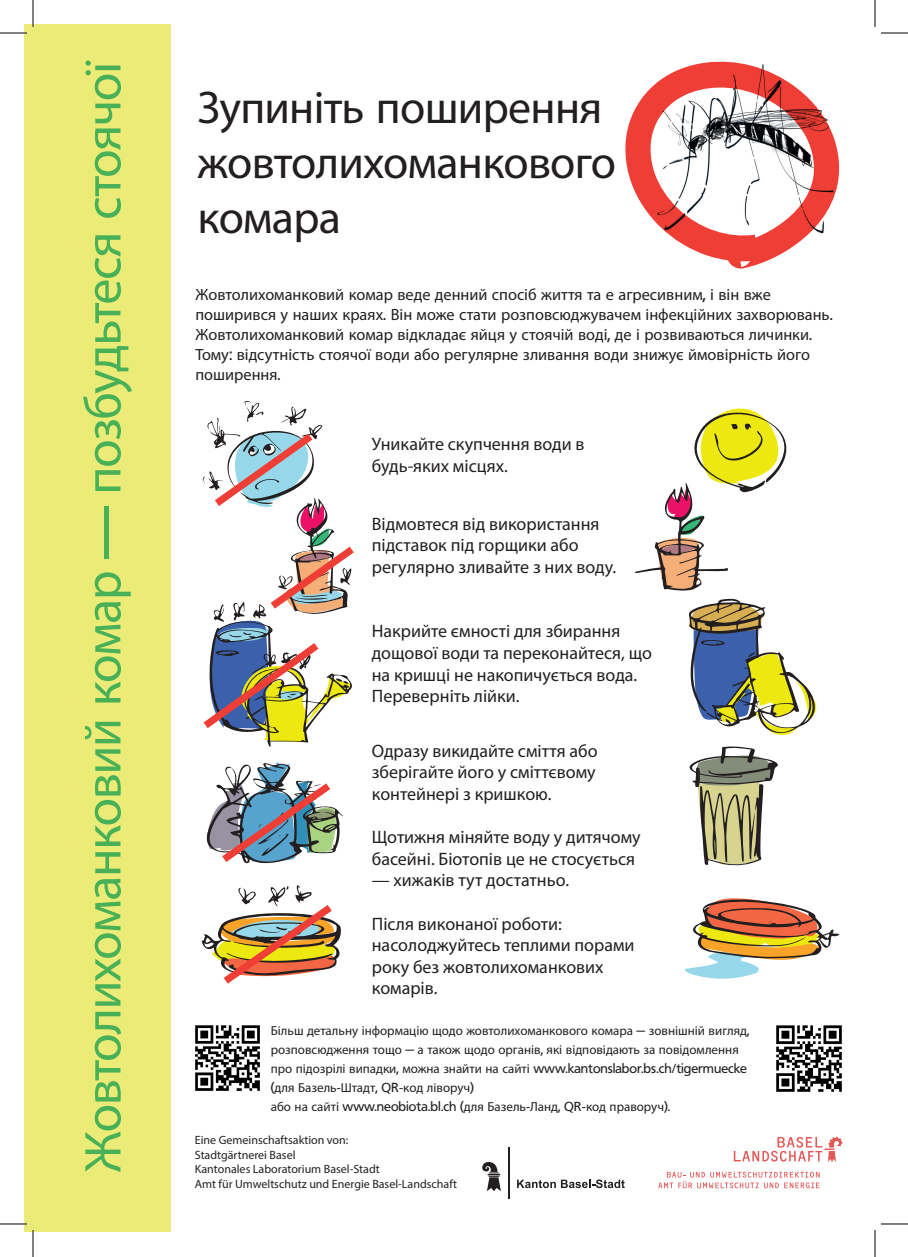
<style>
.page{position:relative;width:908px;height:1257px;background:#fff}
.page>*{position:absolute;margin:0;border:0;box-sizing:border-box;transform-origin:0 0}
.t1{font:52px "Myriad Pro";letter-spacing:-.025em;color:#48b056}
.t2{font:46px/55.2px "Myriad Pro";letter-spacing:-.015em;color:#231f20}
.t3{font:18px/21.6px "Myriad Pro";color:#231f20}
.t4{font:16.3px/20px "Myriad Pro";color:#231f20}
.t5{font:13px/19px "Myriad Pro";color:#231f20}
.t6{font:12px/14.4px "Myriad Pro";color:#231f20}
.s1{font-family:"Frutiger";font-weight:700}
.s2{font-family:"Frutiger BQ"}
</style>
<div class="page">
<div style="left:24px;top:24px;width:147px;height:1208px;background:#ebeb78"></div>
<svg style="left:625px;top:89px;width:174px;height:179px"></svg>
<img style="left:650px;top:61px;width:190px;height:181px">
<svg style="left:517px;top:1179px;width:108px;height:9px"></svg>
<svg style="left:482px;top:1161px;width:19px;height:30px"></svg>
<hr style="left:508px;top:1147px;width:2px;height:51px;background:#231f20">
<svg style="left:734px;top:1136px;width:108px;height:26px"></svg>
<svg style="left:658px;top:1171px;width:161px;height:17px"></svg>
<img style="left:195px;top:1025px;width:65px;height:66px">
<svg style="left:689px;top:746px;width:89px;height:120px"></svg>
<svg style="left:685px;top:898px;width:154px;height:81px"></svg>
<svg style="left:202px;top:401px;width:152px;height:346px"></svg>
<svg style="left:206px;top:762px;width:137px;height:102px"></svg>
<svg style="left:202px;top:885px;width:139px;height:99px"></svg>
<svg style="left:635px;top:408px;width:152px;height:183px"></svg>
<svg style="left:688px;top:598px;width:129px;height:137px"></svg>
<img style="left:776px;top:1025px;width:66px;height:67px">
<hr style="left:0;top:32px;width:27px;height:2px;background:#fff">
<hr style="left:32px;top:0;width:2px;height:27px;background:#fff">
<hr style="left:32px;top:1230px;width:2px;height:27px;background:#fff">
<svg style="left:0;top:33px;width:27px;height:1px"></svg>
<svg style="left:881px;top:33px;width:27px;height:1px"></svg>
<svg style="left:0;top:1223px;width:27px;height:1px"></svg>
<svg style="left:881px;top:1223px;width:27px;height:1px"></svg>
<svg style="left:33px;top:0;width:1px;height:27px"></svg>
<svg style="left:33px;top:1230px;width:1px;height:27px"></svg>
<svg style="left:875px;top:0;width:1px;height:27px"></svg>
<svg style="left:875px;top:1230px;width:1px;height:27px"></svg>
<h1 class="t1" style="left:71px;top:1172px;width:1115px;rotate:-90deg">Жовтолихоманковий комар <span class="s1">—</span> позбудьтеся стоячої</h1>
<h2 class="t2" style="left:198px;top:79px;width:420px">Зупиніть поширення жовтолихоманкового комара</h2>
<p class="t4" style="left:195px;top:284px;width:639px">Жовтолихоманковий комар веде денний спосіб життя та е агресивним<span class="s2">,</span> і він вже поширився у наших краях<span class="s2">.</span> Він може стати розповсюджувачем інфекційних захворювань<span class="s2">.<br></span>Жовтолихоманковий комар відкладає яйця у стоячій воді<span class="s2">,</span> де і розвиваються личинки<span class="s2">.<br></span>Тому<span class="s2">:</span> відсутність стоячої води або регулярне зливання води знижує ймовірність його поширення<span class="s2">.</span></p>
<p class="t3" style="left:372px;top:433px;width:214px">Уникайте скупчення води в будь-яких місцях.</p>
<p class="t3" style="left:372px;top:512px;width:246px">Відмовтеся від використання підставок під горщики або регулярно зливайте з них воду.</p>
<p class="t3" style="left:372px;top:620px;width:282px">Накрийте ємності для збирання дощової води та переконайтеся, що на кришці не накопичується вода.<br>Переверніть лійки.</p>
<p class="t3" style="left:372px;top:739px;width:227px;text-align:justify">Одразу викидайте сміття або зберігайте його у сміттєвому контейнері з кришкою.</p>
<p class="t3" style="left:372px;top:826px;width:270px">Щотижня міняйте воду у дитячому басейні. Біотопів це не стосується</p>
<p class="t3" style="left:372px;top:869px;width:199px">— хижаків тут достатньо.</p>
<p class="t3" style="left:372px;top:912px;width:264px">Після виконаної роботи: насолоджуйтесь теплими порами року без жовтолихоманкових комарів.</p>
<p class="t5" style="left:271px;top:1020px;width:480px">Більш детальну інформацію щодо жовтолихоманкового комара <span class="s2">—</span> зовнішній вигляд<span class="s2">, </span>розповсюдження тощо <span class="s2">—</span> а також щодо органів<span class="s2">,</span> які відповідають за повідомлення про підозрілі випадки<span class="s2">,</span> можна знайти на сайті <span class="s2">www.kantonslabor.bs.ch/tigermuecke (</span>для Базель<span class="s2">-</span>Штадт<span class="s2">, QR-</span>код ліворуч<span class="s2">)<br></span>або на сайті <span class="s2">www.neobiota.bl.ch (</span>для Базель<span class="s2">-</span>Ланд<span class="s2">, QR-</span>код праворуч<span class="s2">).</span></p>
<p class="t6" style="left:195px;top:1133px;width:264px">Eine Gemeinschaftsaktion von:<br>Stadtgärtnerei Basel<br>Kantonales Laboratorium Basel-Stadt<br>Amt für Umweltschutz und Energie Basel-Landschaft</p>
</div>
